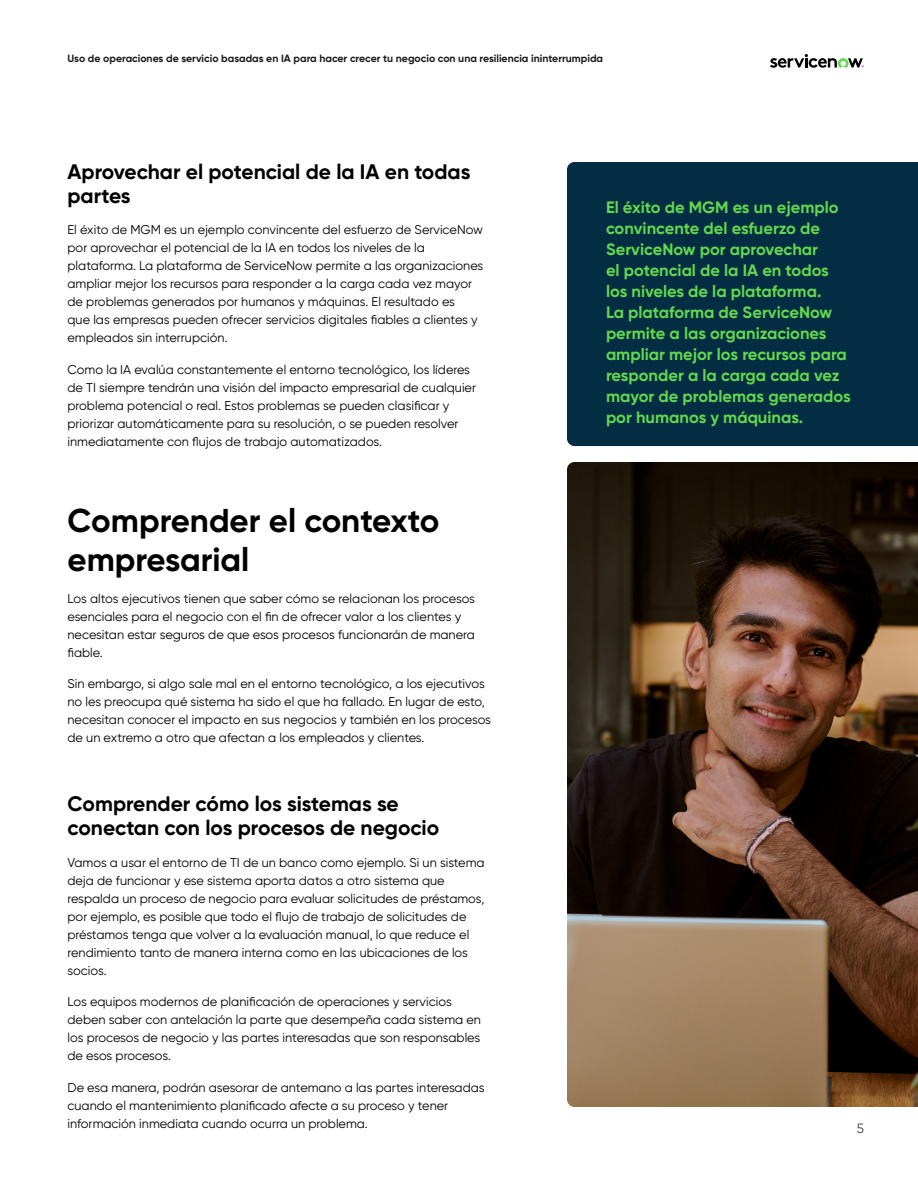
<style>
.page{position:relative;width:918px;height:1188px;background:#fff}
.page>*{position:absolute;margin:0;border:0;box-sizing:border-box;transform-origin:0 0}
.t1{font:700 33px/39.6px "Gilroy";color:#000}
.t2{font:700 21px/24px "Gilroy";color:#000}
.t3{font:700 16.5px/21px "Gilroy";color:#62d84e}
.t4{font:13.5px "Gilroy";color:#3b3b3b}
.t5{font:12.75px/18px "Gilroy";color:#000}
.t6{font:700 10.5px "Gilroy";color:#1a1a1a}
</style>
<div class="page">
<svg style="left:770px;top:54px;width:94px;height:14px"></svg>
<img style="left:567px;top:462px;width:351px;height:645px">
<div style="left:567px;top:162px;width:351px;height:284px;background:#032d42"></div>
<p class="t6" style="left:68px;top:52px;width:537px">Uso de operaciones de servicio basadas en IA para hacer crecer tu negocio con una resiliencia ininterrumpida</p>
<h2 class="t2" style="left:68px;top:159px;width:404px">Aprovechar el potencial de la IA en todas partes</h2>
<p class="t5" style="left:68px;top:221px;width:417px">El éxito de MGM es un ejemplo convincente del esfuerzo de ServiceNow por aprovechar el potencial de la IA en todos los niveles de la plataforma. La plataforma de ServiceNow permite a las organizaciones ampliar mejor los recursos para responder a la carga cada vez mayor de problemas generados por humanos y máquinas. El resultado es<br>que las empresas pueden ofrecer servicios digitales fiables a clientes y empleados sin interrupción.</p>
<p class="t5" style="left:68px;top:360px;width:410px">Como la IA evalúa constantemente el entorno tecnológico, los líderes de TI siempre tendrán una visión del impacto empresarial de cualquier problema potencial o real. Estos problemas se pueden clasificar y priorizar automáticamente para su resolución, o se pueden resolver inmediatamente con flujos de trabajo automatizados.</p>
<h1 class="t1" style="left:68px;top:500px;width:373px">Comprender el contexto empresarial</h1>
<p class="t5" style="left:68px;top:589px;width:409px">Los altos ejecutivos tienen que saber cómo se relacionan los procesos esenciales para el negocio con el fin de ofrecer valor a los clientes y necesitan estar seguros de que esos procesos funcionarán de manera fiable.</p>
<p class="t5" style="left:68px;top:675px;width:425px">Sin embargo, si algo sale mal en el entorno tecnológico, a los ejecutivos no les preocupa qué sistema ha sido el que ha fallado. En lugar de esto, necesitan conocer el impacto en sus negocios y también en los procesos de un extremo a otro que afectan a los empleados y clientes.</p>
<h2 class="t2" style="left:68px;top:792px;width:373px">Comprender cómo los sistemas se conectan con los procesos de negocio</h2>
<p class="t5" style="left:68px;top:853px;width:419px">Vamos a usar el entorno de TI de un banco como ejemplo. Si un sistema deja de funcionar y ese sistema aporta datos a otro sistema que respalda un proceso de negocio para evaluar solicitudes de préstamos, por ejemplo, es posible que todo el flujo de trabajo de solicitudes de préstamos tenga que volver a la evaluación manual, lo que reduce el rendimiento tanto de manera interna como en las ubicaciones de los socios.</p>
<p class="t5" style="left:68px;top:993px;width:415px">Los equipos modernos de planificación de operaciones y servicios deben saber con antelación la parte que desempeña cada sistema en los procesos de negocio y las partes interesadas que son responsables de esos procesos.</p>
<p class="t5" style="left:68px;top:1078px;width:419px">De esa manera, podrán asesorar de antemano a las partes interesadas cuando el mantenimiento planificado afecte a su proceso y tener información inmediata cuando ocurra un problema.</p>
<p class="t3" style="left:606px;top:197px;width:246px">El éxito de MGM es un ejemplo convincente del esfuerzo de<br>ServiceNow por aprovechar<br>el potencial de la IA en todos los niveles de la plataforma.<br>La plataforma de ServiceNow permite a las organizaciones ampliar mejor los recursos para responder a la carga cada vez mayor de problemas generados por humanos y máquinas.</p>
<p class="t4" style="left:857px;top:1120px;width:9px">5</p>
</div>
